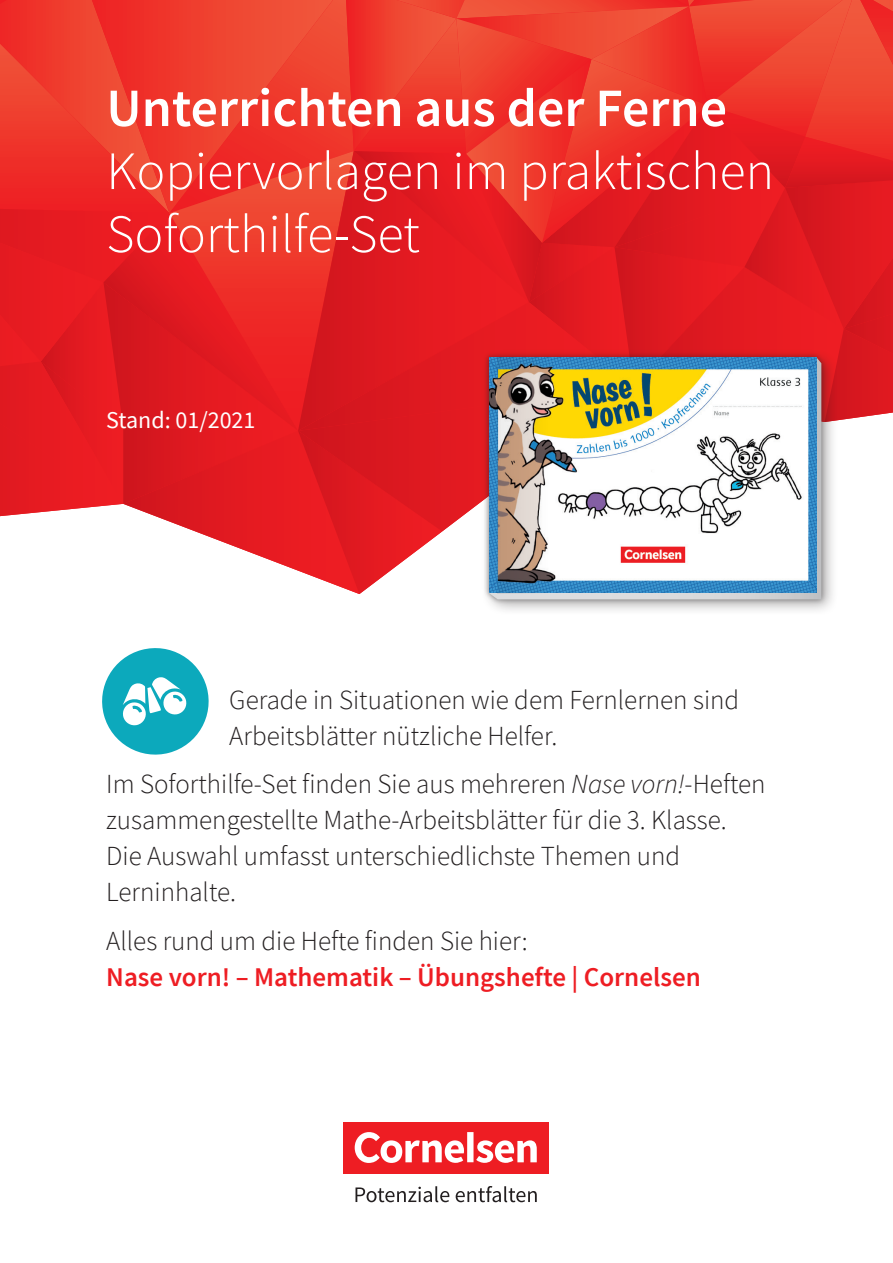
<style>
.page{position:relative;width:893px;height:1263px;background:#fff}
.page>*{position:absolute;margin:0;border:0;box-sizing:border-box;transform-origin:0 0}
.t1{font:300 54px/63px "CV Source Sans";color:#fff}
.t2{font:600 54px "CV Source Sans";color:#fff}
.t3{font:300 27px/36px "CV Source Sans";color:#231f20}
.t4{font:600 27px "CV Source Sans";color:#ee1d23}
.t5{font:24px "CV Source Sans";color:#fff}
.s1{font-style:italic}
</style>
<div class="page">
<svg style="left:0;top:0;width:893px;height:594px;background:#e93938"></svg>
<div style="left:343px;top:1122px;width:206px;height:52px;background:#ee1d23"></div>
<svg style="left:355px;top:1132px;width:182px;height:31px"></svg>
<svg style="left:355px;top:1186px;width:94px;height:16px"></svg>
<svg style="left:456px;top:1186px;width:81px;height:16px"></svg>
<div style="left:480px;top:349px;width:358px;height:267px;background:#231f20;opacity:.4"></div>
<div style="left:484px;top:352px;width:343px;height:253px;background:#231f20;opacity:.4"></div>
<svg style="left:489px;top:357px;width:332px;height:242px;background:#c2c9cf"></svg>
<img style="left:489px;top:357px;width:327px;height:236px">
<svg style="left:497px;top:358px;width:53px;height:236px;background:#a3998f"></svg>
<svg style="left:102px;top:648px;width:107px;height:107px"></svg>
<h1 class="t2" style="left:106px;top:73px;width:622px">Unterrichten aus der Ferne</h1>
<h1 class="t1" style="left:106px;top:140px;width:669px">Kopiervorlagen im praktischen<br>Soforthilfe-Set</h1>
<p class="t5" style="left:106px;top:404px;width:151px">Stand: 01/2021</p>
<p class="t3" style="left:229px;top:682px;width:511px">Gerade in Situationen wie dem Fernlernen sind<br>Arbeitsblätter nützliche Helfer.</p>
<p class="t3" style="left:106px;top:766px;width:661px">Im Soforthilfe-Set finden Sie aus mehreren <span class="s1">Nase vorn!</span>-Heften zusammengestellte Mathe-Arbeitsblätter für die 3. Klasse.<br>Die Auswahl umfasst unterschiedlichste Themen und Lerninhalte.</p>
<p class="t3" style="left:106px;top:923px;width:423px">Alles rund um die Hefte finden Sie hier:</p>
<p class="t4" style="left:106px;top:959px;width:596px">Nase vorn! – Mathematik – Übungshefte | Cornelsen</p>
</div>
